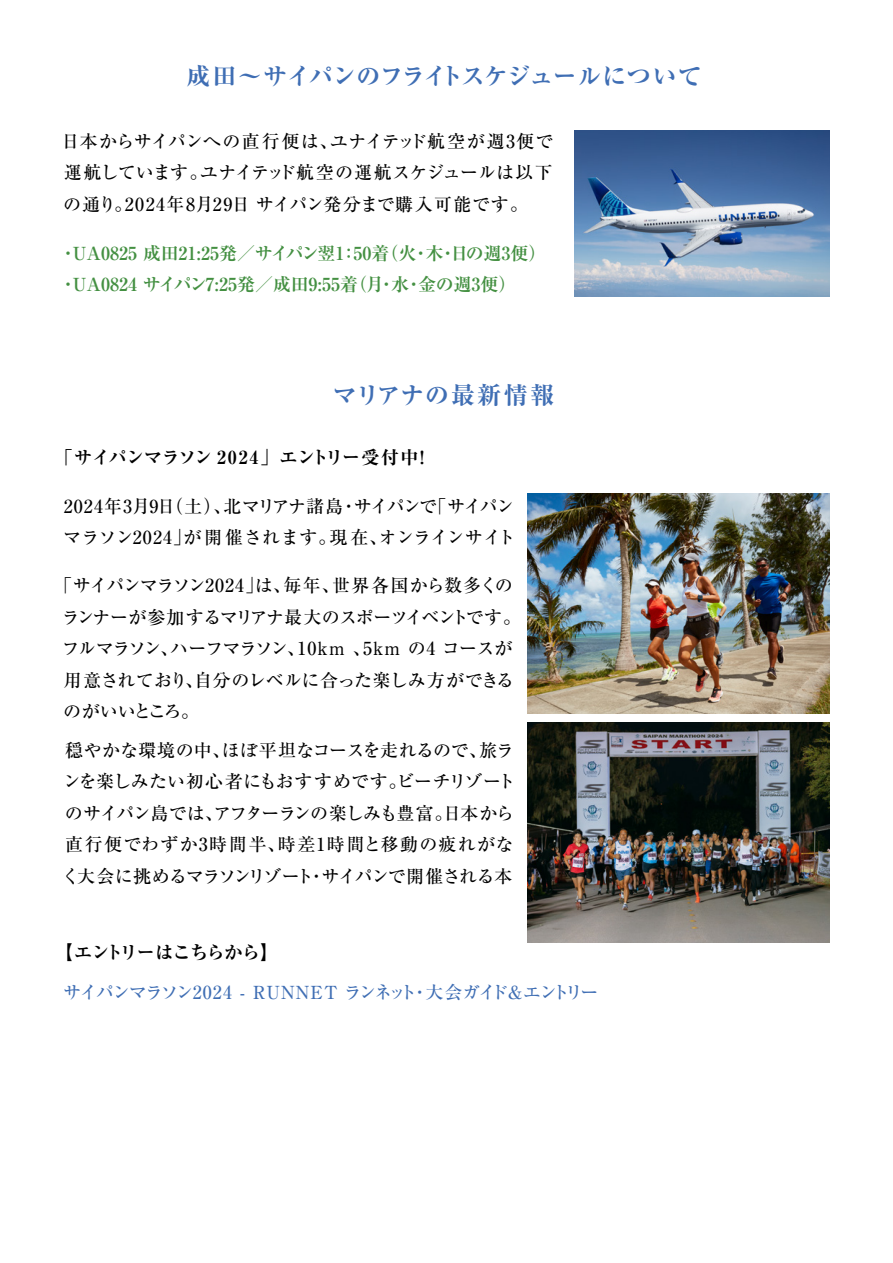
<style>
.page{position:relative;width:893px;height:1263px;background:#fff}
.page>*{position:absolute;margin:0;border:0;box-sizing:border-box;transform-origin:0 0}
.t1{font:700 expanded 24px "Ryumin Pro";letter-spacing:-.03em;color:#3f6eb4}
.t2{font:700 expanded 24px "Ryumin Pro";letter-spacing:.055em;color:#3f6eb4}
.t3{font:500 18px/31.5px "Ryumin Pro";letter-spacing:-.01em;color:#000;text-align:justify}
.t4{font:500 18px/31.5px "Ryumin Pro";letter-spacing:-.03em;color:#000}
.t5{font:700 18px/31.5px "Ryumin Pro";color:#449042}
.t6{font:700 expanded 18px "Ryumin Pro";letter-spacing:-.03em;color:#000}
.t7{font:500 18px "Ryumin Pro";letter-spacing:-.095em;color:#3f6eb4}
</style>
<div class="page">
<img style="left:527px;top:722px;width:302px;height:220px">
<img style="left:527px;top:493px;width:302px;height:220px">
<img style="left:574px;top:130px;width:255px;height:167px">
<h1 class="t1" style="left:187px;top:57px;width:517px">成田～サイパンのフライトスケジュールについて</h1>
<p class="t3" style="left:62px;top:124px;width:493px">日本からサイパンへの直行便は、ユナイテッド航空が週3便で運航しています。ユナイテッド航空の運航スケジュールは以下の通り。2024年8月29日 サイパン発分まで購入可能です。</p>
<p class="t5" style="left:59px;top:236px;width:489px">・UA0825 成田21:25発／サイパン翌1：50着（火・木・日の週3便）・UA0824 サイパン7:25発／成田9:55着（月・水・金の週3便）</p>
<h1 class="t2" style="left:333px;top:376px;width:223px">マリアナの最新情報</h1>
<p class="t6" style="left:55px;top:443px;width:378px">「サイパンマラソン 2024」エントリー受付中！</p>
<p class="t3" style="left:63px;top:489px;width:453px">2024年3月9日（土）、北マリアナ諸島・サイパンで「サイパンマラソン2024」が開催されます。現在、オンラインサイト</p>
<p class="t4" style="left:62px;top:568px;width:461px;text-indent:-8px">「サイパンマラソン2024」は、毎年、世界各国から数多くのランナーが参加するマリアナ最大のスポーツイベントです。フルマラソン、ハーフマラソン、10km 、5km の4 コースが用意されており、自分のレベルに合った楽しみ方ができるのがいいところ。</p>
<p class="t3" style="left:62px;top:733px;width:455px">穏やかな環境の中、ほぼ平坦なコースを走れるので、旅ランを楽しみたい初心者にもおすすめです。ビーチリゾートのサイパン島では、アフターランの楽しみも豊富。日本から直行便でわずか3時間半、時差1時間と移動の疲れがなく大会に挑めるマラソンリゾート・サイパンで開催される本</p>
<p class="t6" style="left:55px;top:938px;width:225px">【エントリーはこちらから】</p>
<p class="t7" style="left:63px;top:978px;width:537px">サイパンマラソン2024 - RUNNET ランネット・大会ガイド&amp;エントリー</p>
</div>
